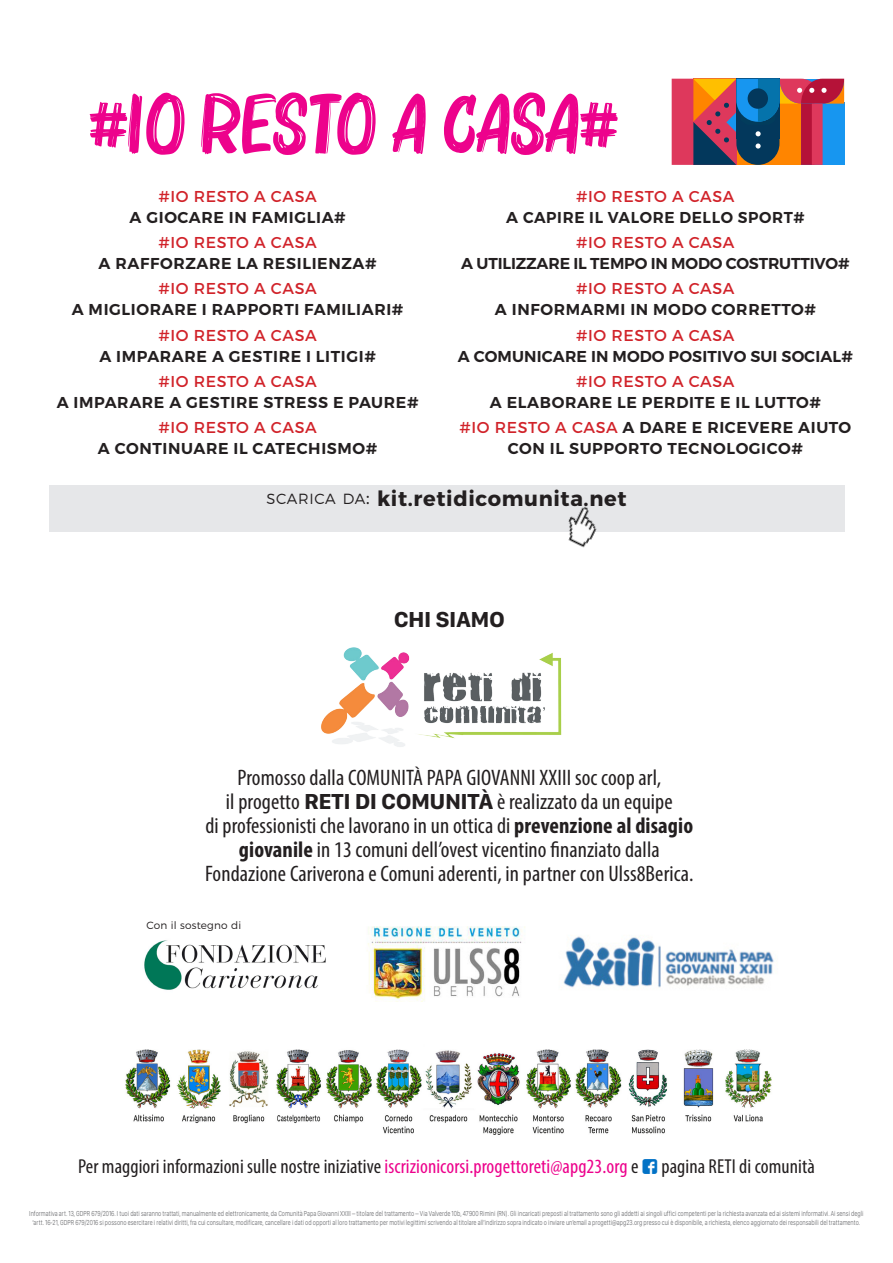
<style>
.page{position:relative;width:893px;height:1263px;background:#fff}
.page>*{position:absolute;margin:0;border:0;box-sizing:border-box;transform-origin:0 0}
.t1{font:85.5px "Bruzh";letter-spacing:.01em;color:#ed028c;scale:.93 1}
.t2{font:condensed 22.5px "Myriad Pro";letter-spacing:.005em;color:#231f20}
.t3{font:700 22.5px "SF Compact Display";letter-spacing:.005em;color:#231f20}
.t4{font:700 21px "Montserrat";letter-spacing:.03em;color:#231f20}
.t5{font:condensed 20.25px "Myriad Pro";letter-spacing:.005em;color:#231f20}
.t6{font:600 15.75px/21px "Montserrat";letter-spacing:.04em;color:#231f20;text-align:center}
.t7{font:15.75px "Montserrat";letter-spacing:.035em;color:#d1232a}
.t8{font:600 15.75px "Montserrat";letter-spacing:-.01em;color:#231f20}
.t9{font:600 15.75px "Montserrat";letter-spacing:.01em;color:#231f20}
.t10{font:300 10.5px "Montserrat";letter-spacing:.02em;color:#231f20}
.t11{font:300 7.5px "SF Compact Display";color:#6c6d70;scale:.78 1}
.s1{font-size:65.55px}
.s2{font-weight:400;color:#d1232a}
.s3{font-weight:300;font-size:14.7px}
.s4{font-weight:300}
.s5{font-family:"SF Compact Display";font-weight:700;font-stretch:normal}
.s6{font-weight:700}
.s7{color:#ed028c}
.s8{font-family:"Social Font Face";font-stretch:normal;color:#0272c6}
</style>
<div class="page">
<img style="left:125px;top:1049px;width:647px;height:86px">
<img style="left:368px;top:926px;width:157px;height:76px">
<img style="left:321px;top:647px;width:241px;height:100px">
<img style="left:144px;top:940px;width:182px;height:50px">
<img style="left:563px;top:936px;width:211px;height:52px">
<div style="left:49px;top:485px;width:795px;height:47px;background:#e6e7e9"></div>
<img style="left:568px;top:506px;width:29px;height:42px">
<svg style="left:672px;top:79px;width:172px;height:86px;background:#8a5561"></svg>
<p class="t1" style="left:88px;top:79px;width:570px"><span class="s1">#</span>IO RESTO A CASA<span class="s1">#</span></p>
<p class="t7" style="left:158px;top:186px;width:160px">#IO RESTO A CASA</p>
<p class="t6" style="left:130px;top:207px;width:218px">A GIOCARE IN FAMIGLIA#</p>
<p class="t7" style="left:158px;top:233px;width:160px">#IO RESTO A CASA</p>
<p class="t6" style="left:99px;top:253px;width:280px">A RAFFORZARE LA RESILIENZA#</p>
<p class="t7" style="left:158px;top:279px;width:160px">#IO RESTO A CASA</p>
<p class="t6" style="left:72px;top:299px;width:333px">A MIGLIORARE I RAPPORTI FAMILIARI#</p>
<p class="t7" style="left:158px;top:325px;width:160px">#IO RESTO A CASA</p>
<p class="t6" style="left:99px;top:346px;width:278px">A IMPARARE A GESTIRE I LITIGI#</p>
<p class="t7" style="left:158px;top:371px;width:160px">#IO RESTO A CASA</p>
<p class="t6" style="left:57px;top:392px;width:363px">A IMPARARE A GESTIRE STRESS E PAURE#</p>
<p class="t7" style="left:158px;top:418px;width:160px">#IO RESTO A CASA</p>
<p class="t6" style="left:98px;top:438px;width:281px">A CONTINUARE IL CATECHISMO#</p>
<p class="t7" style="left:576px;top:186px;width:160px">#IO RESTO A CASA</p>
<p class="t6" style="left:506px;top:207px;width:300px">A CAPIRE IL VALORE DELLO SPORT#</p>
<p class="t7" style="left:576px;top:233px;width:160px">#IO RESTO A CASA</p>
<p class="t8" style="left:461px;top:254px;width:390px">A UTILIZZARE IL TEMPO IN MODO COSTRUTTIVO#</p>
<p class="t7" style="left:576px;top:279px;width:160px">#IO RESTO A CASA</p>
<p class="t6" style="left:495px;top:299px;width:322px">A INFORMARMI IN MODO CORRETTO#</p>
<p class="t7" style="left:576px;top:325px;width:160px">#IO RESTO A CASA</p>
<p class="t9" style="left:458px;top:346px;width:396px">A COMUNICARE IN MODO POSITIVO SUI SOCIAL#</p>
<p class="t7" style="left:576px;top:371px;width:160px">#IO RESTO A CASA</p>
<p class="t6" style="left:490px;top:392px;width:333px">A ELABORARE LE PERDITE E IL LUTTO#</p>
<p class="t6" style="left:460px;top:417px;width:393px"><span class="s2">#IO RESTO A CASA</span> A DARE E RICEVERE AIUTO<br>CON IL SUPPORTO TECNOLOGICO#</p>
<p class="t4" style="left:266px;top:485px;width:362px"><span class="s3">SCARICA DA</span><span class="s4">:</span> kit.retidicomunita.net</p>
<p class="t3" style="left:394px;top:604px;width:112px">CHI SIAMO</p>
<p class="t2" style="left:237px;top:764px;width:425px">Promosso dalla COMUNITÀ PAPA GIOVANNI XXIII soc coop arl,</p>
<p class="t2" style="left:226px;top:788px;width:448px">il progetto <span class="s5">RETI DI COMUNITÀ</span> è realizzato da un equipe</p>
<p class="t2" style="left:205px;top:812px;width:489px">di professionisti che lavorano in un ottica di <span class="s6">prevenzione al disagio</span></p>
<p class="t2" style="left:239px;top:836px;width:422px"><span class="s6">giovanile</span> in 13 comuni dell’ovest vicentino finanziato dalla</p>
<p class="t2" style="left:205px;top:860px;width:490px">Fondazione Cariverona e Comuni aderenti, in partner con Ulss8Berica.</p>
<p class="t10" style="left:147px;top:919px;width:96px">Con il sostegno di</p>
<p class="t5" style="left:78px;top:1154px;width:738px">Per maggiori informazioni sulle nostre iniziative <span class="s7">iscrizionicorsi.progettoreti@apg23.org</span> e <span class="s8">`</span> pagina RETI di comunità</p>
<p class="t11" style="left:29px;top:1208px;width:1071px">Informativa art. 13, GDPR 679/2016. I tuoi dati saranno trattati, manualmente ed elettronicamente, da Comunità Papa Giovanni XXIII – titolare del trattamento – Via Valverde 10b, 47900 Rimini (RN). Gli incaricati preposti al trattamento sono gli addetti ai singoli uffici competenti per la richiesta avanzata ed ai sistemi informativi. Ai sensi degli</p>
<p class="t11" style="left:33px;top:1217px;width:1063px">‘artt. 16-21, GDPR 679/2016 si possono esercitare i relativi diritti, fra cui consultare, modificare, cancellare i dati od opporti al loro trattamento per motivi legittimi scrivendo al titolare all’indirizzo sopra indicato o inviare un’email a progetti@apg23.org presso cui è disponibile, a richiesta, elenco aggiornato dei responsabili del trattamento.</p>
</div>
